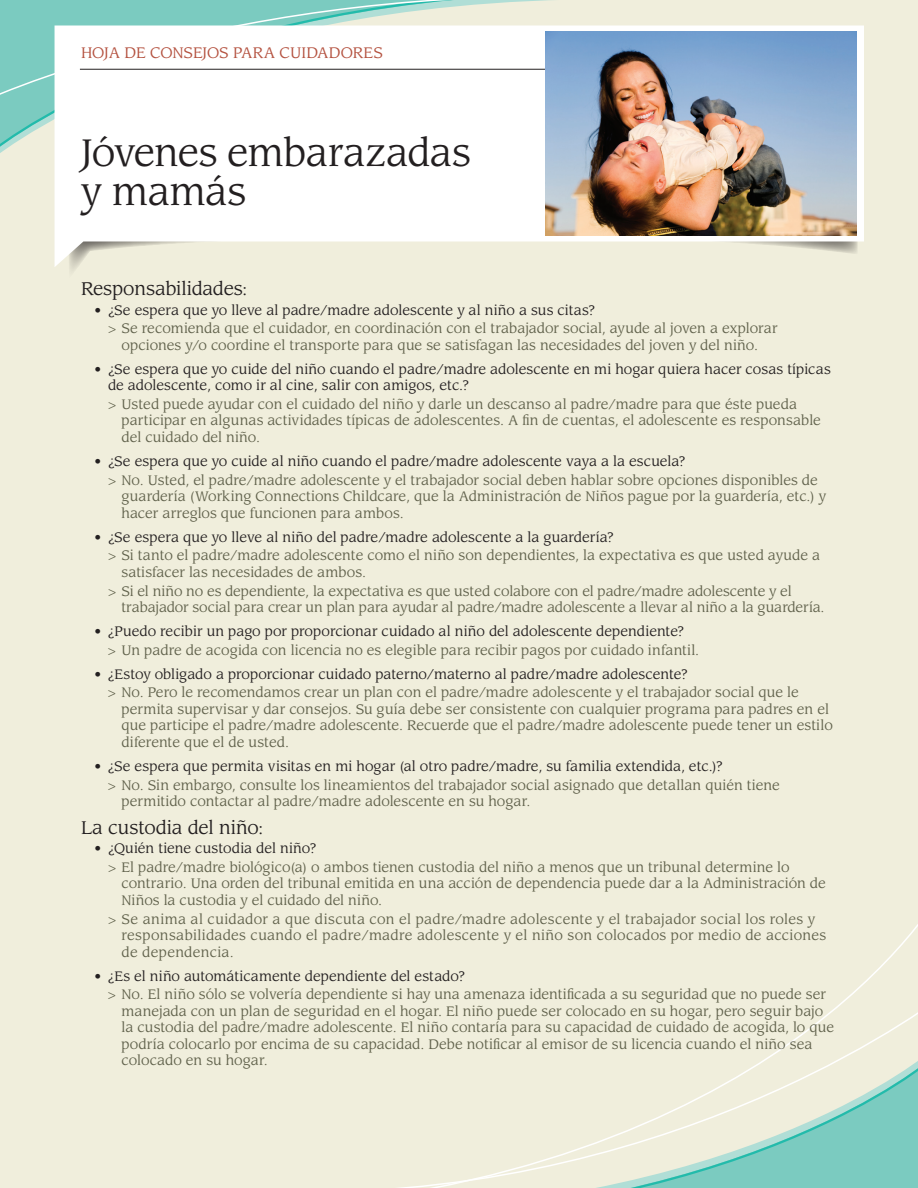
<style>
.page{position:relative;width:918px;height:1188px;background:#f0eedc}
.page>*{position:absolute;margin:0;border:0;box-sizing:border-box;transform-origin:0 0}
.t1{font:37.5px/39px "Leawood Std";letter-spacing:-.02em;color:#231f20}
.t2{font:18px "Leawood Std";letter-spacing:-.01em;color:#231f20}
.t3{font:15px "Leawood Std";letter-spacing:-.005em;color:#b45240}
.t4{font:13.5px/16.5px "Leawood Std";color:#60614b}
.t5{font:13.5px/16.5px "Leawood Std";color:#231f20}
.t6{font:13.5px/16.5px "Leawood Std";letter-spacing:.02em;color:#60614b}
</style>
<div class="page">
<svg style="left:0;top:106px;width:55px;height:52px"></svg>
<svg style="left:0;top:0;width:623px;height:106px"></svg>
<svg style="left:55px;top:26px;width:809px;height:241px;background:#fbfbf8"></svg>
<hr style="left:80px;top:69px;width:474px;height:1px;background:#231f20">
<img style="left:546px;top:31px;width:311px;height:205px">
<svg style="left:398px;top:924px;width:520px;height:264px"></svg>
<p class="t3" style="left:81px;top:43px;width:303px">HOJA DE CONSEJOS PARA CUIDADORES</p>
<p class="t1" style="left:81px;top:134px;width:391px">Jóvenes embarazadas y mamás</p>
<h4 class="t2" style="left:81px;top:278px;width:168px">Responsabilidades:</h4>
<p class="t5" style="left:94px;top:302px;width:502px">• ¿Se espera que yo lleve al padre/madre adolescente y al niño a sus citas?</p>
<p class="t4" style="left:108px;top:320px;width:671px;text-align:center">&gt; Se recomienda que el cuidador, en coordinación con el trabajador social, ayude al joven a explorar opciones y/o coordine el transporte para que se satisfagan las necesidades del joven y del niño.</p>
<p class="t5" style="left:108px;top:361px;width:724px;text-indent:-14px">• ¿Se espera que yo cuide del niño cuando el padre/madre adolescente en mi hogar quiera hacer cosas típicas de adolescente, como ir al cine, salir con amigos, etc.?</p>
<p class="t4" style="left:122px;top:396px;width:701px;text-indent:-14px">&gt; Usted puede ayudar con el cuidado del niño y darle un descanso al padre/madre para que éste pueda participar en algunas actividades típicas de adolescentes. A fin de cuentas, el adolescente es responsable del cuidado del niño.</p>
<p class="t5" style="left:95px;top:453px;width:593px">• ¿Se espera que yo cuide al niño cuando el padre/madre adolescente vaya a la escuela?</p>
<p class="t4" style="left:122px;top:472px;width:706px;text-indent:-14px">&gt; No. Usted, el padre/madre adolescente y el trabajador social deben hablar sobre opciones disponibles de guardería (Working Connections Childcare, que la Administración de Niños pague por la guardería, etc.) y hacer arreglos que funcionen para ambos.</p>
<p class="t5" style="left:95px;top:529px;width:521px">• ¿Se espera que yo lleve al niño del padre/madre adolescente a la guardería?</p>
<p class="t4" style="left:122px;top:548px;width:700px;text-indent:-14px">&gt; Si tanto el padre/madre adolescente como el niño son dependientes, la expectativa es que usted ayude a satisfacer las necesidades de ambos.</p>
<p class="t4" style="left:121px;top:583px;width:705px;text-indent:-13px">&gt; Si el niño no es dependiente, la expectativa es que usted colabore con el padre/madre adolescente y el trabajador social para crear un plan para ayudar al padre/madre adolescente a llevar al niño a la guardería.</p>
<p class="t5" style="left:94px;top:623px;width:591px">• ¿Puedo recibir un pago por proporcionar cuidado al niño del adolescente dependiente?</p>
<p class="t4" style="left:108px;top:642px;width:593px">&gt; Un padre de acogida con licencia no es elegible para recibir pagos por cuidado infantil.</p>
<p class="t5" style="left:94px;top:666px;width:595px">• ¿Estoy obligado a proporcionar cuidado paterno/materno al padre/madre adolescente?</p>
<p class="t4" style="left:121px;top:685px;width:713px;text-indent:-13px">&gt; No. Pero le recomendamos crear un plan con el padre/madre adolescente y el trabajador social que le permita supervisar y dar consejos. Su guía debe ser consistente con cualquier programa para padres en el que participe el padre/madre adolescente. Recuerde que el padre/madre adolescente puede tener un estilo diferente que el de usted.</p>
<p class="t5" style="left:94px;top:758px;width:630px">• ¿Se espera que permita visitas en mi hogar (al otro padre/madre, su familia extendida, etc.)?</p>
<p class="t4" style="left:121px;top:777px;width:660px;text-indent:-14px">&gt; No. Sin embargo, consulte los lineamientos del trabajador social asignado que detallan quién tiene permitido contactar al padre/madre adolescente en su hogar.</p>
<h4 class="t2" style="left:81px;top:816px;width:184px">La custodia del niño:</h4>
<p class="t5" style="left:94px;top:840px;width:224px">• ¿Quién tiene custodia del niño?</p>
<p class="t4" style="left:122px;top:859px;width:706px;text-indent:-14px">&gt; El padre/madre biológico(a) o ambos tienen custodia del niño a menos que un tribunal determine lo contrario. Una orden del tribunal emitida en una acción de dependencia puede dar a la Administración de<br>Niños la custodia y el cuidado del niño.</p>
<p class="t6" style="left:122px;top:911px;width:706px;text-indent:-14px">&gt; Se anima al cuidador a que discuta con el padre/madre adolescente y el trabajador social los roles y responsabilidades cuando el padre/madre adolescente y el niño son colocados por medio de acciones de dependencia.</p>
<p class="t5" style="left:94px;top:968px;width:372px">• ¿Es el niño automáticamente dependiente del estado?</p>
<p class="t4" style="left:121px;top:986px;width:714px;text-indent:-13px">&gt; No. El niño sólo se volvería dependiente si hay una amenaza identificada a su seguridad que no puede ser manejada con un plan de seguridad en el hogar. El niño puede ser colocado en su hogar, pero seguir bajo la custodia del padre/madre adolescente. El niño contaría para su capacidad de cuidado de acogida, lo que podría colocarlo por encima de su capacidad. Debe notificar al emisor de su licencia cuando el niño sea colocado en su hogar.</p>
</div>
